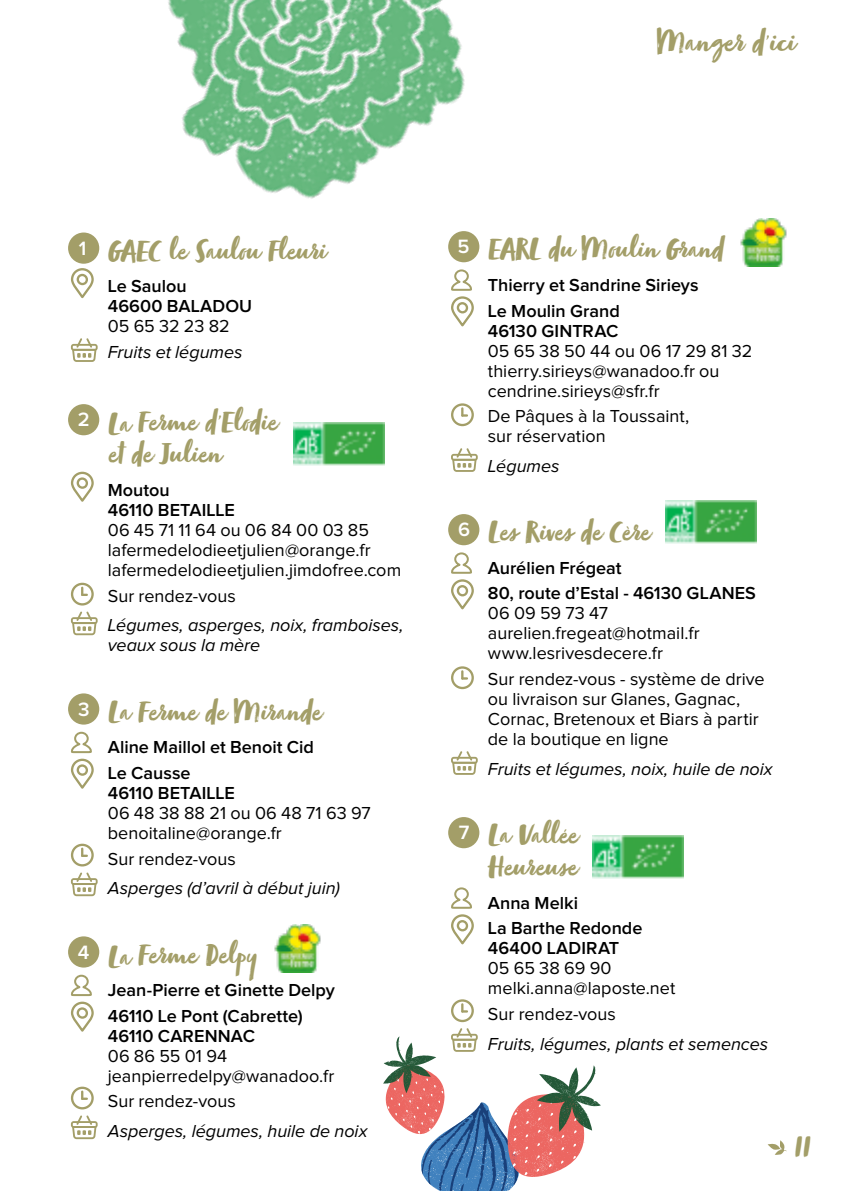
<style>
.page{position:relative;width:851px;height:1191px;background:#fff}
.page>*{position:absolute;margin:0;border:0;box-sizing:border-box;transform-origin:0 0}
.t1{font:38px "Zooja Pro";color:#a39e68}
.t2{font:34px "Zooja Pro";color:#a39e68}
.t3{font:32px/32px "Zooja Pro";color:#a39e68}
.t4{font:18px/20px "Proxima Nova";color:#000}
.t5{font:600 18px/25.6px "Proxima Nova";color:#000}
.t6{font:italic 18px/20px "Proxima Nova";letter-spacing:-.005em;color:#000}
</style>
<div class="page">
<img style="left:168px;top:0;width:312px;height:263px">
<svg style="left:767px;top:1140px;width:19px;height:15px"></svg>
<div style="left:68px;top:232px;width:31px;height:32px;background:#a39e68;border-radius:50%"></div>
<svg style="left:70px;top:268px;width:24px;height:31px"></svg>
<svg style="left:71px;top:338px;width:27px;height:24px"></svg>
<div style="left:68px;top:404px;width:31px;height:31px;background:#a39e68;border-radius:50%"></div>
<img style="left:293px;top:423px;width:91px;height:42px">
<svg style="left:71px;top:471px;width:23px;height:31px"></svg>
<svg style="left:72px;top:584px;width:21px;height:20px"></svg>
<div style="left:71px;top:583px;width:23px;height:22px;border:2px solid #a39e68;border-radius:50%"></div>
<svg style="left:81px;top:588px;width:6px;height:8px"></svg>
<svg style="left:71px;top:611px;width:27px;height:24px"></svg>
<div style="left:68px;top:693px;width:31px;height:31px;background:#a39e68;border-radius:50%"></div>
<svg style="left:70px;top:731px;width:24px;height:58px"></svg>
<svg style="left:72px;top:845px;width:21px;height:20px"></svg>
<div style="left:71px;top:843px;width:23px;height:23px;border:2px solid #a39e68;border-radius:50%"></div>
<svg style="left:81px;top:848px;width:6px;height:9px"></svg>
<svg style="left:71px;top:872px;width:27px;height:24px"></svg>
<div style="left:68px;top:936px;width:31px;height:31px;background:#a39e68;border-radius:50%"></div>
<img style="left:274px;top:924px;width:47px;height:48px">
<svg style="left:70px;top:974px;width:24px;height:58px"></svg>
<svg style="left:72px;top:1087px;width:21px;height:21px"></svg>
<div style="left:71px;top:1086px;width:23px;height:23px;border:2px solid #a39e68;border-radius:50%"></div>
<svg style="left:81px;top:1091px;width:6px;height:9px"></svg>
<svg style="left:71px;top:1115px;width:27px;height:24px"></svg>
<div style="left:448px;top:231px;width:31px;height:31px;background:#a39e68;border-radius:50%"></div>
<img style="left:740px;top:219px;width:47px;height:48px">
<svg style="left:451px;top:269px;width:23px;height:58px"></svg>
<svg style="left:452px;top:404px;width:20px;height:21px"></svg>
<div style="left:451px;top:403px;width:23px;height:23px;border:2px solid #a39e68;border-radius:50%"></div>
<svg style="left:461px;top:408px;width:6px;height:9px"></svg>
<svg style="left:451px;top:448px;width:26px;height:24px"></svg>
<div style="left:448px;top:514px;width:31px;height:31px;background:#a39e68;border-radius:50%"></div>
<img style="left:665px;top:501px;width:91px;height:42px">
<svg style="left:451px;top:552px;width:23px;height:58px"></svg>
<svg style="left:452px;top:667px;width:20px;height:21px"></svg>
<div style="left:451px;top:666px;width:23px;height:23px;border:2px solid #a39e68;border-radius:50%"></div>
<svg style="left:461px;top:671px;width:6px;height:8px"></svg>
<svg style="left:451px;top:751px;width:26px;height:24px"></svg>
<div style="left:448px;top:817px;width:31px;height:31px;background:#a39e68;border-radius:50%"></div>
<img style="left:592px;top:835px;width:91px;height:43px">
<svg style="left:451px;top:887px;width:23px;height:58px"></svg>
<svg style="left:452px;top:1000px;width:20px;height:21px"></svg>
<div style="left:451px;top:999px;width:23px;height:23px;border:2px solid #a39e68;border-radius:50%"></div>
<svg style="left:461px;top:1004px;width:6px;height:8px"></svg>
<svg style="left:383px;top:1028px;width:217px;height:163px"></svg>
<h2 class="t2" style="left:656px;top:22px;width:139px">Manger d’ici</h2>
<h3 class="t3" style="left:79px;top:238px;width:248px"><sup>1</sup> GAEC le Saulou Fleuri</h3>
<p class="t5" style="left:108px;top:277px;width:146px;line-height:20px">Le Saulou<br>46600 BALADOU</p>
<p class="t4" style="left:108px;top:317px;width:123px">05 65 32 23 82</p>
<p class="t6" style="left:108px;top:343px;width:136px">Fruits et légumes</p>
<h3 class="t3" style="left:108px;top:409px;width:170px;text-indent:-30px"><sup>2</sup> La Ferme d’Elodie et de Julien</h3>
<p class="t5" style="left:108px;top:480px;width:129px;line-height:20px">Moutou<br>46110 BETAILLE</p>
<p class="t4" style="left:108px;top:520px;width:295px">06 45 71 11 64 ou 06 84 00 03 85 lafermedelodieetjulien@orange.fr lafermedelodieetjulien.jimdofree.com</p>
<p class="t4" style="left:108px;top:586px;width:129px">Sur rendez-vous</p>
<p class="t6" style="left:108px;top:616px;width:297px">Légumes, asperges, noix, framboises, veaux sous la mère</p>
<h3 class="t3" style="left:78px;top:699px;width:244px"><sup>3</sup> La Ferme de Mirande</h3>
<p class="t5" style="left:108px;top:735px;width:208px">Aline Maillol et Benoit Cid<br>Le Causse</p>
<p class="t5" style="left:108px;top:781px;width:129px">46110 BETAILLE</p>
<p class="t4" style="left:108px;top:803px;width:264px">06 48 38 88 21 ou 06 48 71 63 97 benoitaline@orange.fr</p>
<p class="t4" style="left:108px;top:849px;width:129px">Sur rendez-vous</p>
<p class="t6" style="left:108px;top:879px;width:233px">Asperges (d’avril à début juin)</p>
<h3 class="t3" style="left:78px;top:942px;width:181px"><sup>4</sup> La Ferme Delpy</h3>
<p class="t5" style="left:108px;top:978px;width:228px">Jean-Pierre et Ginette Delpy<br>46110 Le Pont (Cabrette)</p>
<p class="t5" style="left:108px;top:1023px;width:149px">46110 CARENNAC</p>
<p class="t4" style="left:108px;top:1046px;width:228px">06 86 55 01 94 jeanpierredelpy@wanadoo.fr</p>
<p class="t4" style="left:108px;top:1092px;width:129px">Sur rendez-vous</p>
<p class="t6" style="left:108px;top:1122px;width:261px">Asperges, légumes, huile de noix</p>
<h3 class="t3" style="left:457px;top:236px;width:267px"><sup>5</sup> EARL du Moulin Grand</h3>
<p class="t5" style="left:488px;top:273px;width:212px">Thierry et Sandrine Sirieys<br>Le Moulin Grand</p>
<p class="t5" style="left:488px;top:318px;width:132px">46130 GINTRAC</p>
<p class="t4" style="left:488px;top:341px;width:266px">05 65 38 50 44 ou 06 17 29 81 32 thierry.sirieys@wanadoo.fr ou cendrine.sirieys@sfr.fr</p>
<p class="t4" style="left:488px;top:407px;width:203px">De Pâques à la Toussaint, sur réservation</p>
<p class="t6" style="left:488px;top:456px;width:73px">Légumes</p>
<h3 class="t3" style="left:458px;top:519px;width:193px"><sup>6</sup> Les Rives de Cère</h3>
<p class="t5" style="left:488px;top:556px;width:269px">Aurélien Frégeat<br>80, route d’Estal - 46130 GLANES</p>
<p class="t4" style="left:488px;top:604px;width:213px">06 09 59 73 47 aurelien.fregeat@hotmail.fr www.lesrivesdecere.fr</p>
<p class="t4" style="left:488px;top:670px;width:278px">Sur rendez-vous - système de drive ou livraison sur Glanes, Gagnac,<br>Cornac, Bretenoux et Biars à partir de la boutique en ligne</p>
<p class="t6" style="left:488px;top:759px;width:286px">Fruits et légumes, noix, huile de noix</p>
<h3 class="t3" style="left:458px;top:822px;width:120px;text-align:right"><sup>7</sup> La Vallée<br>Heureuse</h3>
<p class="t5" style="left:488px;top:890px;width:156px">Anna Melki<br>La Barthe Redonde</p>
<p class="t5" style="left:488px;top:936px;width:133px">46400 LADIRAT</p>
<p class="t4" style="left:488px;top:959px;width:189px">05 65 38 69 90 melki.anna@laposte.net</p>
<p class="t4" style="left:488px;top:1005px;width:129px">Sur rendez-vous</p>
<p class="t6" style="left:488px;top:1034px;width:282px">Fruits, légumes, plants et semences</p>
<h1 class="t1" style="left:794px;top:1122px;width:19px">11</h1>
</div>
